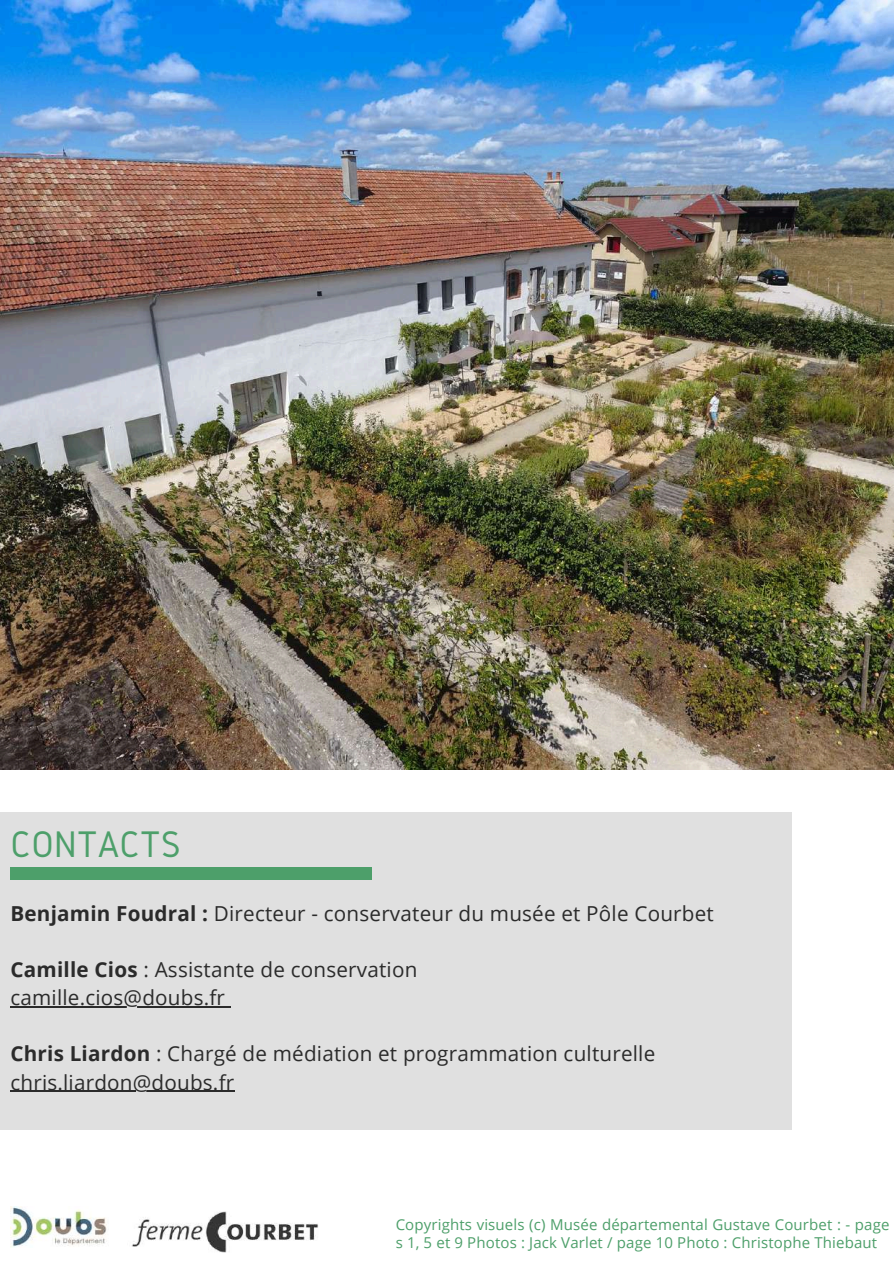
<style>
.page{position:relative;width:894px;height:1264px;background:#fff}
.page>*{position:absolute;margin:0;border:0;box-sizing:border-box;transform-origin:0 0}
.t1{font:38.4px "Gidole";letter-spacing:.01em;color:#4d9f6a}
.t2{font:20.7px/28.2px "Open Sans";letter-spacing:.01em;color:#2b2b2b}
.t3{font:15px/18px "Open Sans";letter-spacing:.01em;color:#4d9f6a}
.s1{font-weight:700}
</style>
<div class="page">
<div style="left:0;top:812px;width:791px;height:317px;background:#e0e0e0"></div>
<img style="left:0;top:0;width:893px;height:770px">
<img style="left:10px;top:1206px;width:97px;height:41px">
<div style="left:10px;top:867px;width:362px;height:13px;background:#4d9f6a"></div>
<hr style="left:10px;top:1006px;width:215px;height:1px;background:#2b2b2b">
<hr style="left:10px;top:1090px;width:224px;height:1px;background:#2b2b2b">
<img style="left:132px;top:1211px;width:186px;height:42px">
<h1 class="t1" style="left:10px;top:823px;width:172px">CONTACTS</h1>
<p class="t2" style="left:10px;top:898px;width:704px"><span class="s1">Benjamin Foudral :</span> Directeur - conservateur du musée et Pôle Courbet</p>
<p class="t2" style="left:10px;top:954px;width:408px"><span class="s1">Camille Cios</span> : Assistante de conservation camille.cios@doubs.fr</p>
<p class="t2" style="left:10px;top:1039px;width:646px"><span class="s1">Chris Liardon</span> : Chargé de médiation et programmation culturelle chris.liardon@doubs.fr</p>
<p class="t3" style="left:395px;top:1214px;width:495px">Copyrights visuels (c) Musée départemental Gustave Courbet : - page s 1, 5 et 9 Photos : Jack Varlet / page 10 Photo : Christophe Thiebaut</p>
</div>
